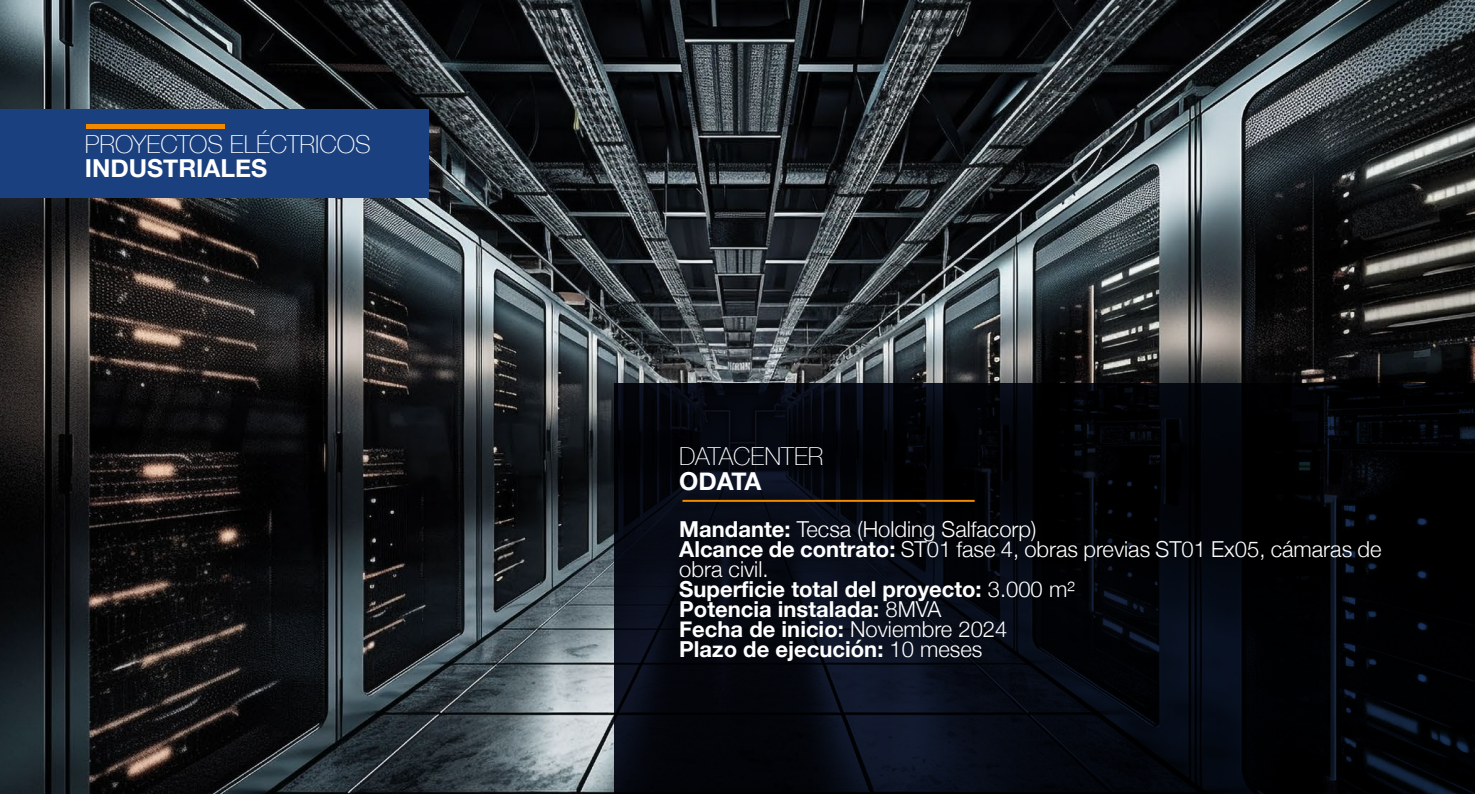
<style>
.page{position:relative;width:1475px;height:794px;background:#fff}
.page>*{position:absolute;margin:0;border:0;box-sizing:border-box;transform-origin:0 0}
.t1{font:100 24.8px "Helvetica Neue";color:#fff}
.t2{font:700 24.8px "Helvetica Neue";color:#fff}
.t3{font:300 22px/20px "Helvetica Neue";color:#fff}
.s1{font-weight:700}
</style>
<div class="page">
<img style="left:0;top:0;width:1474px;height:794px">
<svg style="left:614px;top:384px;width:860px;height:410px;background:#04060d"></svg>
<div style="left:0;top:109px;width:428px;height:88px;background:#1a407f"></div>
<hr style="left:86px;top:124px;width:139px;height:4px;background:#f18a00">
<hr style="left:682px;top:500px;width:292px;height:2px;background:#f18a00">
<p class="t1" style="left:85px;top:125px;width:287px">PROYECTOS ELÉCTRICOS</p>
<p class="t2" style="left:85px;top:149px;width:184px">INDUSTRIALES</p>
<p class="t1" style="left:679px;top:437px;width:146px">DATACENTER</p>
<p class="t2" style="left:679px;top:461px;width:84px">ODATA</p>
<p class="t3" style="left:679px;top:517px;width:703px"><span class="s1">Mandante:</span> Tecsa (Holding Salfacorp)<br><span class="s1">Alcance de contrato:</span> ST01 fase 4, obras previas ST01 Ex05, cámaras de obra civil.<br><span class="s1">Superficie total del proyecto:</span> 3.000 m²<br><span class="s1">Potencia instalada:</span> 8MVA<br><span class="s1">Fecha de inicio:</span> Noviembre 2024<br><span class="s1">Plazo de ejecución:</span> 10 meses</p>
</div>
